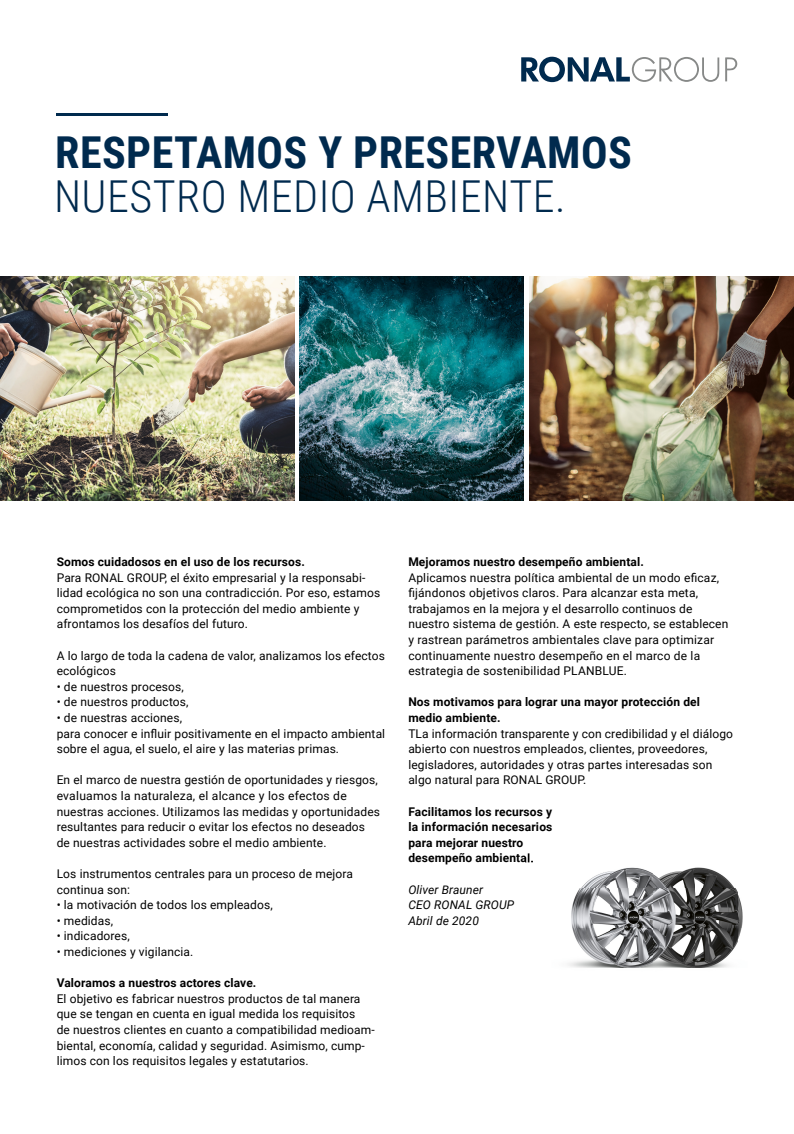
<style>
.page{position:relative;width:794px;height:1134px;background:#fff}
.page>*{position:absolute;margin:0;border:0;box-sizing:border-box;transform-origin:0 0}
.t1{font:700 44px "Roboto Condensed";letter-spacing:.01em;color:#002a4e}
.t2{font:300 44px "Roboto Condensed";letter-spacing:.01em;color:#002a4e}
.t3{font:12px/15.6px "Roboto";letter-spacing:.01em;color:#000}
.t4{font:700 12px/15.6px "Roboto";letter-spacing:.01em;color:#000}
.t5{font:italic 12px/15.6px "Roboto";letter-spacing:.01em;color:#000}
</style>
<div class="page">
<svg style="left:521px;top:57px;width:216px;height:25px"></svg>
<hr style="left:57px;top:113px;width:111px;height:3px;background:#002a4e">
<img style="left:530px;top:276px;width:264px;height:224px">
<img style="left:300px;top:276px;width:224px;height:224px">
<img style="left:0;top:276px;width:294px;height:224px">
<img style="left:568px;top:867px;width:175px;height:101px">
<svg style="left:525px;top:853px;width:8px;height:10px"></svg>
<h1 class="t1" style="left:55px;top:122px;width:578px">RESPETAMOS Y PRESERVAMOS</h1>
<h1 class="t2" style="left:54px;top:166px;width:513px">NUESTRO MEDIO AMBIENTE.</h1>
<p class="t4" style="left:57px;top:553px;width:250px">Somos cuidadosos en el uso de los recursos.</p>
<p class="t3" style="left:57px;top:569px;width:325px">Para RONAL GROUP, el éxito empresarial y la responsabi&shy;lidad ecológica no son una contradicción. Por eso, estamos comprometidos con la protección del medio ambiente y afrontamos los desafíos del futuro.</p>
<p class="t3" style="left:57px;top:647px;width:330px">A lo largo de toda la cadena de valor, analizamos los efectos ecológicos</p>
<p class="t3" style="left:57px;top:678px;width:129px">• de nuestros procesos,</p>
<p class="t3" style="left:57px;top:694px;width:133px">• de nuestros productos,</p>
<p class="t3" style="left:57px;top:709px;width:330px">• de nuestras acciones,<br>para conocer e influir positivamente en el impacto ambiental sobre el agua, el suelo, el aire y las materias primas.</p>
<p class="t3" style="left:57px;top:772px;width:325px">En el marco de nuestra gestión de oportunidades y riesgos, evaluamos la naturaleza, el alcance y los efectos de nuestras acciones. Utilizamos las medidas y oportunidades resultantes para reducir o evitar los efectos no deseados de nuestras actividades sobre el medio ambiente.</p>
<p class="t3" style="left:57px;top:865px;width:298px">Los instrumentos centrales para un proceso de mejora continua son:</p>
<p class="t3" style="left:57px;top:897px;width:218px">• la motivación de todos los empleados,</p>
<p class="t3" style="left:57px;top:912px;width:58px">• medidas,</p>
<p class="t3" style="left:57px;top:928px;width:75px">• indicadores,</p>
<p class="t3" style="left:57px;top:943px;width:138px">• mediciones y vigilancia.</p>
<p class="t4" style="left:57px;top:975px;width:201px">Valoramos a nuestros actores clave.</p>
<p class="t3" style="left:57px;top:990px;width:320px">El objetivo es fabricar nuestros productos de tal manera que se tengan en cuenta en igual medida los requisitos<br>de nuestros clientes en cuanto a compatibilidad medioam&shy;biental, economía, calidad y seguridad. Asimismo, cump&shy;limos con los requisitos legales y estatutarios.</p>
<p class="t4" style="left:408px;top:553px;width:237px">Mejoramos nuestro desempeño ambiental.</p>
<p class="t3" style="left:408px;top:569px;width:321px">Aplicamos nuestra política ambiental de un modo eficaz, fijándonos objetivos claros. Para alcanzar esta meta, trabajamos en la mejora y el desarrollo continuos de nuestro sistema de gestión. A este respecto, se establecen y rastrean parámetros ambientales clave para optimizar continuamente nuestro desempeño en el marco de la estrategia de sostenibilidad PLANBLUE.</p>
<p class="t4" style="left:408px;top:694px;width:293px">Nos motivamos para lograr una mayor protección del medio ambiente.</p>
<p class="t3" style="left:408px;top:725px;width:326px">TLa información transparente y con credibilidad y el diálogo abierto con nuestros empleados, clientes, proveedores, legisladores, autoridades y otras partes interesadas son algo natural para RONAL GROUP.</p>
<p class="t4" style="left:408px;top:803px;width:146px">Facilitamos los recursos y la información necesarios para mejorar nuestro desempeño ambiental.</p>
<p class="t5" style="left:408px;top:881px;width:107px">Oliver Brauner<br>CEO RONAL GROUP<br>Abril de 2020</p>
</div>
